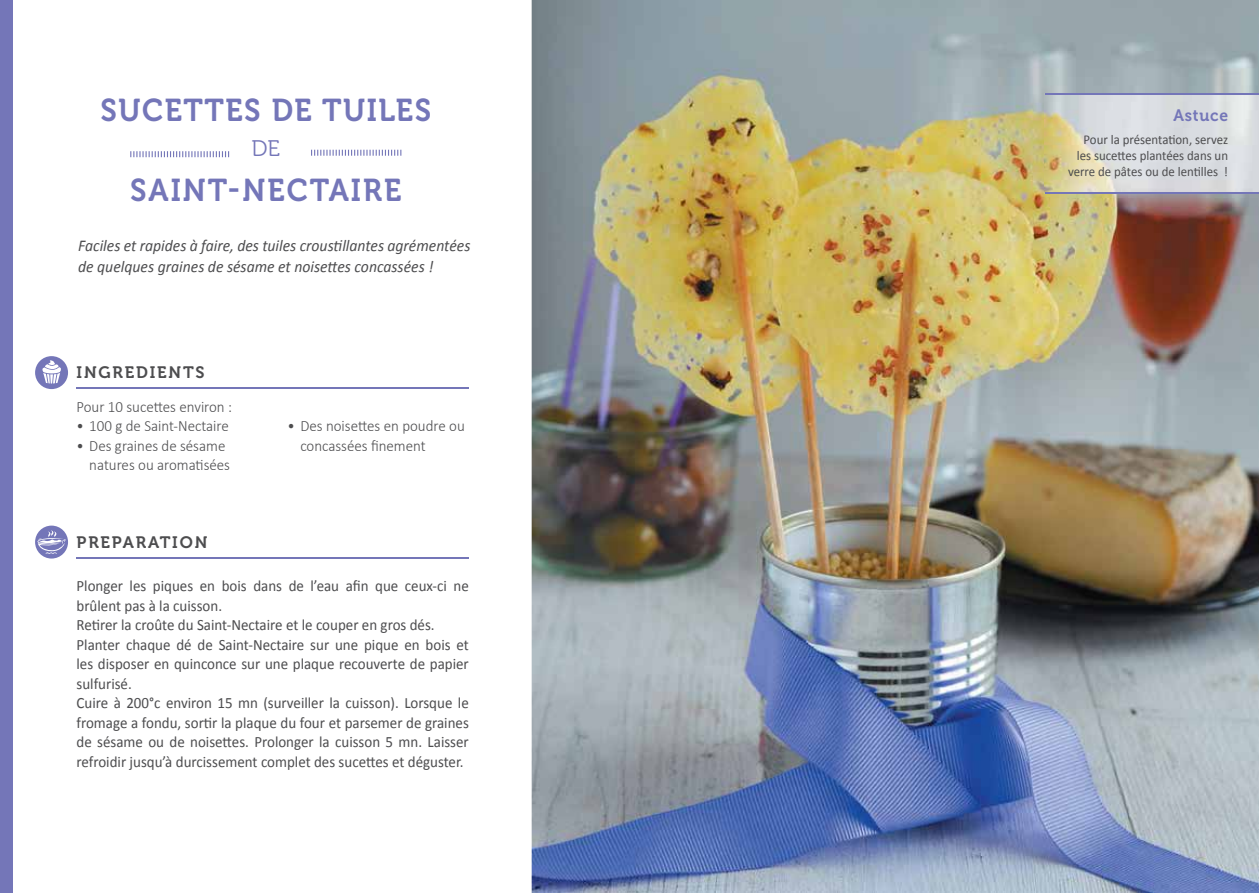
<style>
.page{position:relative;width:1259px;height:893px;background:#fff}
.page>*{position:absolute;margin:0;border:0;box-sizing:border-box;transform-origin:0 0}
.t1{font:31.5px "Museo 700";letter-spacing:.05em;color:#7476b8;scale:.95 1}
.t2{font:22.5px "Museo 300";color:#7476b8}
.t3{font:italic 16.5px/21px "Calibri";color:#4d4d4f;scale:.95 1}
.t4{font:16.5px "Museo 700";letter-spacing:.11em;color:#4d4d4f}
.t5{font:16.5px "Museo 700";letter-spacing:.05em;color:#7476b8;scale:.95 1}
.t6{font:15.75px/19.5px "Calibri";color:#4d4d4f;scale:.95 1}
.t7{font:300 15.75px/19.5px "Calibri";color:#4d4d4f;text-align:right;scale:.95 1}
.t8{font:13.5px/16.2px "Calibri";color:#4d4d4f;text-align:right;scale:.95 1}
</style>
<div class="page">
<img style="left:531px;top:0;width:728px;height:893px">
<hr style="left:77px;top:557px;width:392px;height:2px;background:#7476b8">
<hr style="left:77px;top:388px;width:392px;height:1px;background:#7476b8">
<div style="left:0;top:0;width:13px;height:893px;background:#7476b8"></div>
<div style="left:35px;top:526px;width:33px;height:33px;background:#7476b8;border-radius:50%"></div>
<div style="left:35px;top:356px;width:33px;height:33px;background:#7476b8;border-radius:50%"></div>
<svg style="left:42px;top:360px;width:19px;height:23px"></svg>
<svg style="left:37px;top:530px;width:29px;height:24px"></svg>
<svg style="left:130px;top:151px;width:99px;height:6px"></svg>
<svg style="left:311px;top:150px;width:90px;height:6px"></svg>
<img style="left:1045px;top:95px;width:214px;height:98px">
<hr style="left:1045px;top:94px;width:214px;height:1px;background:#7476b8">
<hr style="left:1045px;top:193px;width:214px;height:1px;background:#7476b8">
<h1 class="t1" style="left:101px;top:93px;width:349px">SUCETTES DE TUILES</h1>
<h2 class="t2" style="left:251px;top:136px;width:30px">DE</h2>
<h1 class="t1" style="left:130px;top:172px;width:287px">SAINT-NECTAIRE</h1>
<p class="t3" style="left:78px;top:234px;width:414px">Faciles et rapides à faire, des tuiles croustillantes agrémentées de quelques graines de sésame et noisettes concassées !</p>
<p class="t4" style="left:77px;top:363px;width:130px">INGREDIENTS</p>
<p class="t7" style="left:77px;top:396px;width:165px">Pour 10 sucettes environ :</p>
<p class="t7" style="left:77px;top:416px;width:162px">• 100 g de Saint-Nectaire</p>
<p class="t7" style="left:77px;top:435px;width:163px">• Des graines de sésame natures ou aromatisées</p>
<p class="t4" style="left:77px;top:533px;width:132px">PREPARATION</p>
<p class="t7" style="left:300px;top:416px;width:174px;text-align:left;text-indent:-13px">• Des noisettes en poudre ou concassées finement</p>
<p class="t6" style="left:77px;top:576px;width:414px">Plonger les piques en bois dans de l’eau afin que ceux-ci ne brûlent pas à la cuisson.<br>Retirer la croûte du Saint-Nectaire et le couper en gros dés.<br>Planter chaque dé de Saint-Nectaire sur une pique en bois et les disposer en quinconce sur une plaque recouverte de papier sulfurisé.<br>Cuire à 200°c environ 15 mn (surveiller la cuisson). Lorsque le fromage a fondu, sortir la plaque du four et parsemer de graines de sésame ou de noisettes. Prolonger la cuisson 5 mn. Laisser refroidir jusqu’à durcissement complet des sucettes et déguster.</p>
<p class="t5" style="left:1173px;top:106px;width:59px">Astuce</p>
<p class="t8" style="left:1068px;top:132px;width:170px">Pour la présentation, servez les sucettes plantées dans un verre de pâtes ou de lentilles !</p>
</div>
